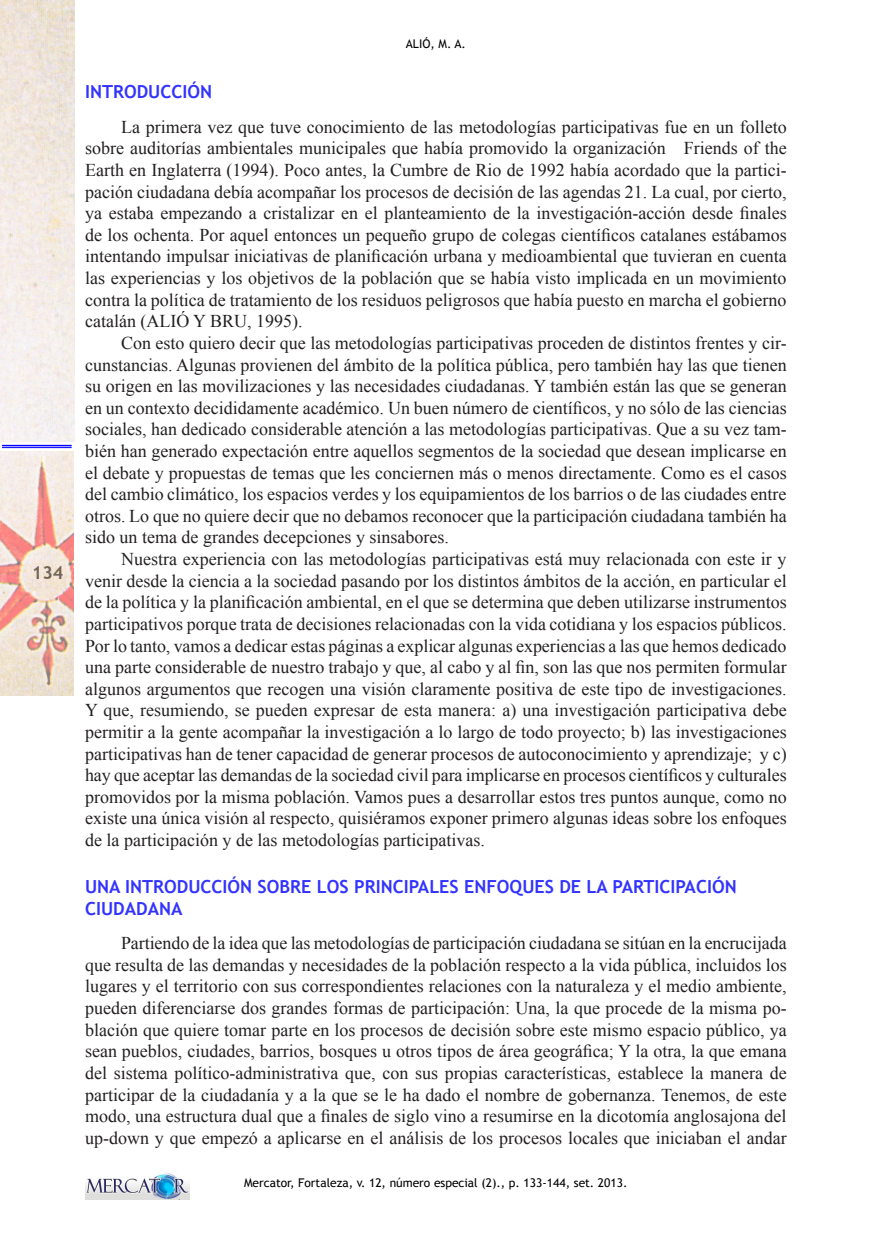
<style>
.page{position:relative;width:893px;height:1234px;background:#fff}
.page>*{position:absolute;margin:0;border:0;box-sizing:border-box;transform-origin:0 0}
.t1{font:18px/21.6px "Times New Roman";color:#231f20;text-align:justify}
.SUBTÍTULO_1{font:700 18px/21.6px "Trebuchet MS";color:#33f}
.t2{font:700 18px "Trebuchet MS";color:#000}
.t3{font:12px "Trebuchet MS";color:#000}
</style>
<div class="page">
<img style="left:85px;top:1172px;width:105px;height:27px">
<img style="left:0;top:451px;width:74px;height:244px">
<img style="left:0;top:0;width:74px;height:442px">
<hr style="left:2px;top:445px;width:70px;height:1px;background:#00f">
<hr style="left:2px;top:447px;width:70px;height:1px;background:#00f">
<p class="t2" style="left:32px;top:561px;width:33px">134</p>
<p class="t3" style="left:406px;top:37px;width:61px">ALIÓ, M. A.</p>
<p class="SUBTÍTULO_1" style="left:85px;top:81px;width:129px">INTRODUCCIÓN</p>
<p class="t1" style="left:85px;top:116px;width:703px;text-indent:36px">La primera vez que tuve conocimiento de las metodologías participativas fue en un folleto sobre auditorías ambientales municipales que había promovido la organización Friends of the Earth en Inglaterra (1994). Poco antes, la Cumbre de Rio de 1992 había acordado que la partici&shy;pación ciudadana debía acompañar los procesos de decisión de las agendas 21. La cual, por cierto, ya estaba empezando a cristalizar en el planteamiento de la investigación-acción desde finales de los ochenta. Por aquel entonces un pequeño grupo de colegas científicos catalanes estábamos intentando impulsar iniciativas de planificación urbana y medioambiental que tuvieran en cuenta las experiencias y los objetivos de la población que se había visto implicada en un movimiento contra la política de tratamiento de los residuos peligrosos que había puesto en marcha el gobierno catalán (ALIÓ Y BRU, 1995).</p>
<p class="t1" style="left:85px;top:332px;width:703px;text-indent:36px">Con esto quiero decir que las metodologías participativas proceden de distintos frentes y cir&shy;cunstancias. Algunas provienen del ámbito de la política pública, pero también hay las que tienen su origen en las movilizaciones y las necesidades ciudadanas. Y también están las que se generan en un contexto decididamente académico. Un buen número de científicos, y no sólo de las ciencias sociales, han dedicado considerable atención a las metodologías participativas. Que a su vez tam&shy;bién han generado expectación entre aquellos segmentos de la sociedad que desean implicarse en el debate y propuestas de temas que les conciernen más o menos directamente. Como es el casos del cambio climático, los espacios verdes y los equipamientos de los barrios o de las ciudades entre otros. Lo que no quiere decir que no debamos reconocer que la participación ciudadana también ha sido un tema de grandes decepciones y sinsabores.</p>
<p class="t1" style="left:85px;top:548px;width:703px;text-indent:36px">Nuestra experiencia con las metodologías participativas está muy relacionada con este ir y venir desde la ciencia a la sociedad pasando por los distintos ámbitos de la acción, en particular el de la política y la planificación ambiental, en el que se determina que deben utilizarse instrumentos participativos porque trata de decisiones relacionadas con la vida cotidiana y los espacios públicos.<br>Por lo tanto, vamos a dedicar estas páginas a explicar algunas experiencias a las que hemos dedicado una parte considerable de nuestro trabajo y que, al cabo y al fin, son las que nos permiten formular algunos argumentos que recogen una visión claramente positiva de este tipo de investigaciones.<br>Y que, resumiendo, se pueden expresar de esta manera: a) una investigación participativa debe permitir a la gente acompañar la investigación a lo largo de todo proyecto; b) las investigaciones participativas han de tener capacidad de generar procesos de autoconocimiento y aprendizaje; y c) hay que aceptar las demandas de la sociedad civil para implicarse en procesos científicos y culturales promovidos por la misma población. Vamos pues a desarrollar estos tres puntos aunque, como no existe una única visión al respecto, quisiéramos exponer primero algunas ideas sobre los enfoques de la participación y de las metodologías participativas.</p>
<p class="SUBTÍTULO_1" style="left:85px;top:875px;width:653px">UNA INTRODUCCIÓN SOBRE LOS PRINCIPALES ENFOQUES DE LA PARTICIPACIÓN<br>CIUDADANA</p>
<p class="t1" style="left:85px;top:931px;width:703px;text-indent:36px">Partiendo de la idea que las metodologías de participación ciudadana se sitúan en la encrucijada que resulta de las demandas y necesidades de la población respecto a la vida pública, incluidos los lugares y el territorio con sus correspondientes relaciones con la naturaleza y el medio ambiente, pueden diferenciarse dos grandes formas de participación: Una, la que procede de la misma po&shy;blación que quiere tomar parte en los procesos de decisión sobre este mismo espacio público, ya sean pueblos, ciudades, barrios, bosques u otros tipos de área geográfica; Y la otra, la que emana del sistema político-administrativa que, con sus propias características, establece la manera de participar de la ciudadanía y a la que se le ha dado el nombre de gobernanza. Tenemos, de este modo, una estructura dual que a finales de siglo vino a resumirse en la dicotomía anglosajona del up-down y que empezó a aplicarse en el análisis de los procesos locales que iniciaban el andar</p>
<p class="t3" style="left:244px;top:1175px;width:385px">Mercator, Fortaleza, v. 12, número especial (2)., p. 133-144, set. 2013.</p>
</div>
